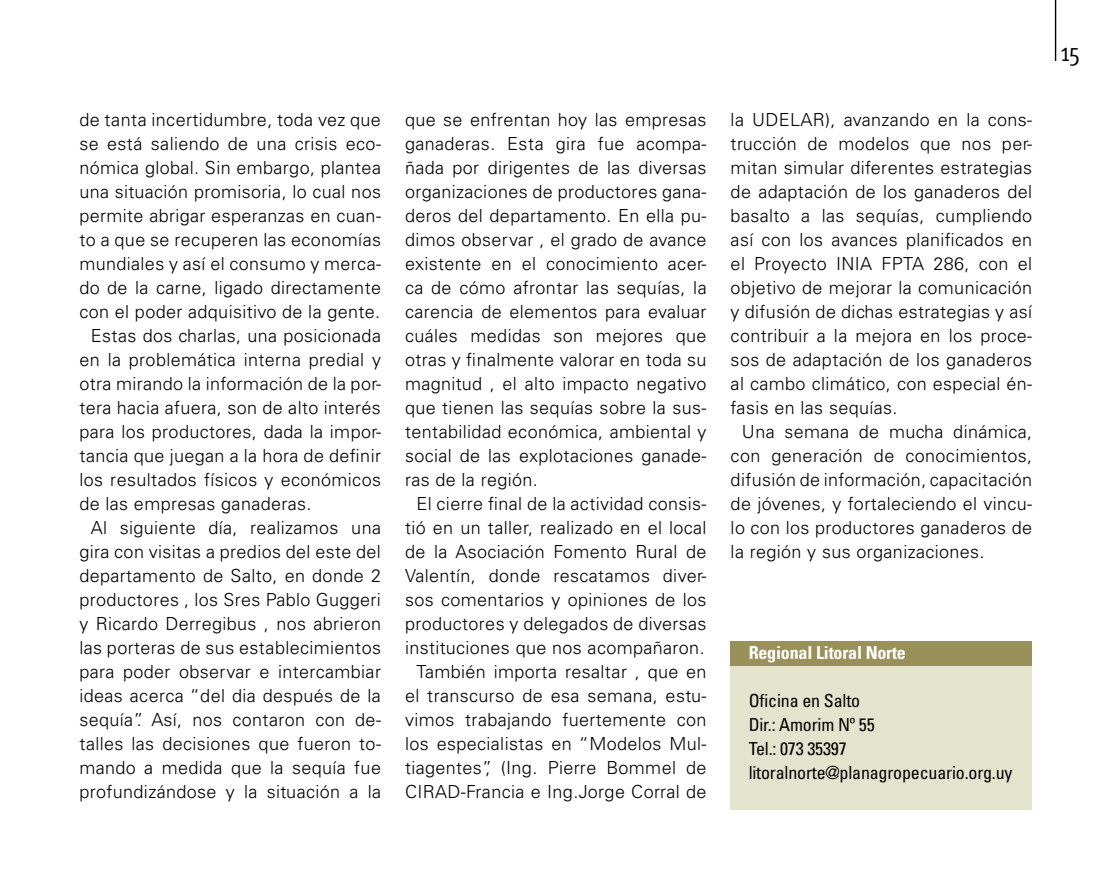
<style>
.page{position:relative;width:1106px;height:879px;background:#fff}
.page>*{position:absolute;margin:0;border:0;box-sizing:border-box;transform-origin:0 0}
.t1{font:26px "Meta Cond";color:#000}
.t2{font:300 18px/24px "Univers LT Std";letter-spacing:.02em;color:#000;text-align:justify}
.t3{font:condensed 18px/24px "Univers LT Std";letter-spacing:-.01em;color:#000}
.t4{font:700 condensed 18px "Univers LT Std";letter-spacing:-.01em;color:#fff}
</style>
<div class="page">
<hr style="left:1054px;top:0;width:2px;height:61px;background:#000">
<div style="left:730px;top:641px;width:302px;height:168px;background:#e4e3ce"></div>
<div style="left:730px;top:641px;width:302px;height:24px;background:#99905a"></div>
<p class="t2" style="left:79px;top:108px;width:303px">de tanta incertidumbre, toda vez que</p>
<p class="t2" style="left:79px;top:132px;width:303px">se está saliendo de una crisis eco-</p>
<p class="t2" style="left:79px;top:156px;width:303px">nómica global. Sin embargo, plantea</p>
<p class="t2" style="left:79px;top:180px;width:303px">una situación promisoria, lo cual nos</p>
<p class="t2" style="left:79px;top:204px;width:303px">permite abrigar esperanzas en cuan-</p>
<p class="t2" style="left:79px;top:228px;width:303px">to a que se recuperen las economías</p>
<p class="t2" style="left:79px;top:252px;width:303px">mundiales y así el consumo y merca-</p>
<p class="t2" style="left:79px;top:276px;width:303px">do de la carne, ligado directamente</p>
<p class="t2" style="left:79px;top:300px;width:302px">con el poder adquisitivo de la gente.</p>
<p class="t2" style="left:91px;top:324px;width:292px">Estas dos charlas, una posicionada</p>
<p class="t2" style="left:79px;top:348px;width:303px">en la problemática interna predial y</p>
<p class="t2" style="left:79px;top:372px;width:303px">otra mirando la información de la por-</p>
<p class="t2" style="left:79px;top:396px;width:303px">tera hacia afuera, son de alto interés</p>
<p class="t2" style="left:79px;top:420px;width:303px">para los productores, dada la impor-</p>
<p class="t2" style="left:79px;top:444px;width:303px">tancia que juegan a la hora de definir</p>
<p class="t2" style="left:79px;top:468px;width:303px">los resultados físicos y económicos</p>
<p class="t2" style="left:79px;top:492px;width:234px">de las empresas ganaderas.</p>
<p class="t2" style="left:91px;top:516px;width:292px">Al siguiente día, realizamos una</p>
<p class="t2" style="left:79px;top:540px;width:303px">gira con visitas a predios del este del</p>
<p class="t2" style="left:79px;top:564px;width:303px">departamento de Salto, en donde 2</p>
<p class="t2" style="left:79px;top:588px;width:303px">productores , los Sres Pablo Guggeri</p>
<p class="t2" style="left:79px;top:612px;width:303px">y Ricardo Derregibus , nos abrieron</p>
<p class="t2" style="left:79px;top:636px;width:303px">las porteras de sus establecimientos</p>
<p class="t2" style="left:79px;top:660px;width:303px">para poder observar e intercambiar</p>
<p class="t2" style="left:79px;top:684px;width:303px">ideas acerca “del dia después de la</p>
<p class="t2" style="left:79px;top:708px;width:303px">sequía”. Así, nos contaron con de-</p>
<p class="t2" style="left:79px;top:732px;width:303px">talles las decisiones que fueron to-</p>
<p class="t2" style="left:79px;top:756px;width:303px">mando a medida que la sequía fue</p>
<p class="t2" style="left:79px;top:780px;width:303px">profundizándose y la situación a la</p>
<p class="t2" style="left:405px;top:108px;width:303px">que se enfrentan hoy las empresas ganaderas. Esta gira fue acompa&shy;ñada por dirigentes de las diversas organizaciones de productores gana&shy;deros del departamento. En ella pu&shy;dimos observar , el grado de avance existente en el conocimiento acer&shy;ca de cómo afrontar las sequías, la carencia de elementos para evaluar cuáles medidas son mejores que otras y finalmente valorar en toda su magnitud , el alto impacto negativo que tienen las sequías sobre la sus&shy;tentabilidad económica, ambiental y social de las explotaciones ganade&shy;ras de la región.</p>
<p class="t2" style="left:405px;top:492px;width:303px;text-align:right">El cierre final de la actividad consis&shy;tió en un taller, realizado en el local de la Asociación Fomento Rural de Valentín, donde rescatamos diver&shy;sos comentarios y opiniones de los productores y delegados de diversas instituciones que nos acompañaron.<br>También importa resaltar , que en el transcurso de esa semana, estu&shy;vimos trabajando fuertemente con los especialistas en “Modelos Mul&shy;tiagentes”, (Ing. Pierre Bommel de CIRAD-Francia e Ing.Jorge Corral de</p>
<p class="t2" style="left:730px;top:108px;width:303px">la UDELAR), avanzando en la cons&shy;trucción de modelos que nos per&shy;mitan simular diferentes estrategias de adaptación de los ganaderos del basalto a las sequías, cumpliendo así con los avances planificados en el Proyecto INIA FPTA 286, con el objetivo de mejorar la comunicación y difusión de dichas estrategias y así contribuir a la mejora en los proce&shy;sos de adaptación de los ganaderos al cambo climático, con especial én&shy;fasis en las sequías.</p>
<p class="t2" style="left:730px;top:420px;width:303px;text-indent:11px">Una semana de mucha dinámica, con generación de conocimientos, difusión de información, capacitación de jóvenes, y fortaleciendo el vincu&shy;lo con los productores ganaderos de la región y sus organizaciones.</p>
<p class="t4" style="left:748px;top:641px;width:159px">Regional Litoral Norte</p>
<p class="t3" style="left:748px;top:688px;width:265px">Oficina en Salto<br>Dir.: Amorim Nº 55<br>Tel.: 073 35397 litoralnorte@planagropecuario.org.uy</p>
<h1 class="t1" style="left:1060px;top:37px;width:21px">15</h1>
</div>
